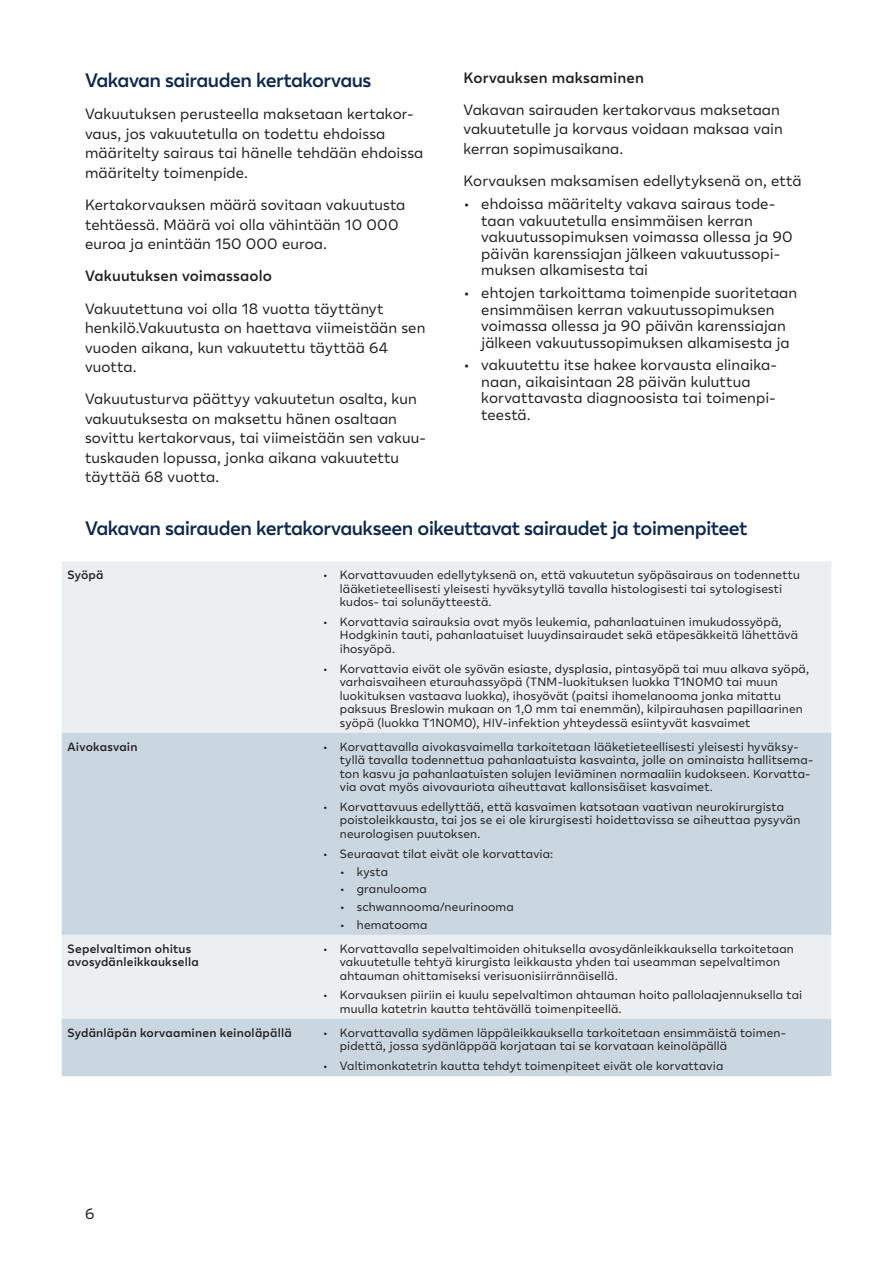
<style>
.page{position:relative;width:893px;height:1263px;background:#fff}
.page>*{position:absolute;margin:0;border:0;box-sizing:border-box;transform-origin:0 0}
.H3_Väliotsikko{font:600 19.5px "Lahi Tapiola Sans";letter-spacing:-.03em;color:#0d284b}
.Leipis{font:15px/19.5px "Lahi Tapiola Sans";letter-spacing:.005em;color:#231f20}
.H4_Alaotsikko{font:600 15px "Lahi Tapiola Sans";letter-spacing:.01em;color:#231f20}
.t1{font:12px/13.5px "Lahi Tapiola Sans";letter-spacing:.015em;color:#231f20}
.LAATIKKO_Leipis{font:600 12px/13.5px "Lahi Tapiola Sans";letter-spacing:.02em;color:#231f20}
</style>
<div class="page">
<div style="left:62px;top:561px;width:769px;height:172px;background:#ebeff2"></div>
<svg style="left:62px;top:733px;width:769px;height:343px;background:#d2dce4"></svg>
<h3 class="H3_Väliotsikko" style="left:85px;top:66px;width:288px">Vakavan sairauden kertakorvaus</h3>
<p class="Leipis" style="left:85px;top:103px;width:340px">Vakuutuksen perusteella maksetaan kertakor&shy;vaus, jos vakuutetulla on todettu ehdoissa määritelty sairaus tai hänelle tehdään ehdoissa määritelty toimenpide.</p>
<p class="Leipis" style="left:85px;top:194px;width:322px">Kertakorvauksen määrä sovitaan vakuutusta tehtäessä. Määrä voi olla vähintään 10 000 euroa ja enintään 150 000 euroa.</p>
<h4 class="H4_Alaotsikko" style="left:85px;top:265px;width:188px">Vakuutuksen voimassaolo</h4>
<p class="Leipis" style="left:85px;top:298px;width:342px">Vakuutettuna voi olla 18 vuotta täyttänyt henkilö.Vakuutusta on haettava viimeistään sen vuoden aikana, kun vakuutettu täyttää 64 vuotta.</p>
<p class="Leipis" style="left:85px;top:388px;width:342px">Vakuutusturva päättyy vakuutetun osalta, kun vakuutuksesta on maksettu hänen osaltaan sovittu kertakorvaus, tai viimeistään sen vakuu&shy;tuskauden lopussa, jonka aikana vakuutettu täyttää 68 vuotta.</p>
<h4 class="H4_Alaotsikko" style="left:463px;top:66px;width:182px">Korvauksen maksaminen</h4>
<p class="Leipis" style="left:463px;top:99px;width:321px">Vakavan sairauden kertakorvaus maksetaan vakuutetulle ja korvaus voidaan maksaa vain kerran sopimusaikana.</p>
<p class="Leipis" style="left:463px;top:170px;width:340px">Korvauksen maksamisen edellytyksenä on, että</p>
<p class="Leipis" style="left:481px;top:195px;width:313px;line-height:16.5px;text-indent:-18px">• ehdoissa määritelty vakava sairaus tode&shy;taan vakuutetulla ensimmäisen kerran vakuutussopimuksen voimassa ollessa ja 90 päivän karenssiajan jälkeen vakuutussopi&shy;muksen alkamisesta tai</p>
<p class="Leipis" style="left:481px;top:284px;width:317px;line-height:16.5px;text-indent:-18px">• ehtojen tarkoittama toimenpide suoritetaan ensimmäisen kerran vakuutussopimuksen voimassa ollessa ja 90 päivän karenssiajan jälkeen vakuutussopimuksen alkamisesta ja</p>
<p class="Leipis" style="left:481px;top:356px;width:297px;line-height:16.5px;text-indent:-18px">• vakuutettu itse hakee korvausta elinaika&shy;naan, aikaisintaan 28 päivän kuluttua korvattavasta diagnoosista tai toimenpi&shy;teestä.</p>
<h3 class="H3_Väliotsikko" style="left:85px;top:514px;width:664px">Vakavan sairauden kertakorvaukseen oikeuttavat sairaudet ja toimenpiteet</h3>
<p class="LAATIKKO_Leipis" style="left:68px;top:567px;width:37px">Syöpä</p>
<p class="t1" style="left:340px;top:567px;width:462px;text-indent:-17px">• Korvattavuuden edellytyksenä on, että vakuutetun syöpäsairaus on todennettu lääketieteellisesti yleisesti hyväksytyllä tavalla histologisesti tai sytologisesti kudos- tai solunäytteestä.</p>
<p class="t1" style="left:340px;top:614px;width:460px;text-indent:-17px">• Korvattavia sairauksia ovat myös leukemia, pahanlaatuinen imukudossyöpä,<br>Hodgkinin tauti, pahanlaatuiset luuydinsairaudet sekä etäpesäkkeitä lähettävä ihosyöpä.</p>
<p class="t1" style="left:340px;top:661px;width:471px;text-indent:-17px">• Korvattavia eivät ole syövän esiaste, dysplasia, pintasyöpä tai muu alkava syöpä, varhaisvaiheen eturauhassyöpä (TNM-luokituksen luokka T1N0M0 tai muun luokituksen vastaava luokka), ihosyövät (paitsi ihomelanooma jonka mitattu paksuus Breslowin mukaan on 1,0 mm tai enemmän), kilpirauhasen papillaarinen syöpä (luokka T1N0M0), HIV-infektion yhteydessä esiintyvät kasvaimet</p>
<p class="LAATIKKO_Leipis" style="left:68px;top:739px;width:71px">Aivokasvain</p>
<p class="t1" style="left:340px;top:739px;width:475px;text-indent:-17px">• Korvattavalla aivokasvaimella tarkoitetaan lääketieteellisesti yleisesti hyväksy&shy;tyllä tavalla todennettua pahanlaatuista kasvainta, jolle on ominaista hallitsema&shy;ton kasvu ja pahanlaatuisten solujen leviäminen normaaliin kudokseen. Korvatta&shy;via ovat myös aivovauriota aiheuttavat kallonsisäiset kasvaimet.</p>
<p class="t1" style="left:340px;top:799px;width:462px;text-indent:-17px">• Korvattavuus edellyttää, että kasvaimen katsotaan vaativan neurokirurgista poistoleikkausta, tai jos se ei ole kirurgisesti hoidettavissa se aiheuttaa pysyvän neurologisen puutoksen.</p>
<p class="t1" style="left:323px;top:846px;width:232px">• Seuraavat tilat eivät ole korvattavia:</p>
<p class="t1" style="left:340px;top:864px;width:50px">• kysta</p>
<p class="t1" style="left:340px;top:882px;width:88px">• granulooma</p>
<p class="t1" style="left:340px;top:899px;width:176px">• schwannooma/neurinooma</p>
<p class="t1" style="left:340px;top:917px;width:89px">• hematooma</p>
<p class="LAATIKKO_Leipis" style="left:68px;top:941px;width:133px">Sepelvaltimon ohitus avosydänleikkauksella</p>
<p class="t1" style="left:340px;top:941px;width:456px;text-indent:-17px">• Korvattavalla sepelvaltimoiden ohituksella avosydänleikkauksella tarkoitetaan vakuutetulle tehtyä kirurgista leikkausta yhden tai useamman sepelvaltimon ahtauman ohittamiseksi verisuonisiirrännäisellä.</p>
<p class="t1" style="left:340px;top:988px;width:464px;text-indent:-17px">• Korvauksen piiriin ei kuulu sepelvaltimon ahtauman hoito pallolaajennuksella tai muulla katetrin kautta tehtävällä toimenpiteellä.</p>
<p class="LAATIKKO_Leipis" style="left:68px;top:1025px;width:226px">Sydänläpän korvaaminen keinoläpällä</p>
<p class="t1" style="left:340px;top:1025px;width:446px;text-indent:-17px">• Korvattavalla sydämen läppäleikkauksella tarkoitetaan ensimmäistä toimen&shy;pidettä, jossa sydänläppää korjataan tai se korvataan keinoläpällä</p>
<p class="t1" style="left:323px;top:1058px;width:402px">• Valtimonkatetrin kautta tehdyt toimenpiteet eivät ole korvattavia</p>
<p class="Leipis" style="left:85px;top:1203px;width:11px">6</p>
</div>
